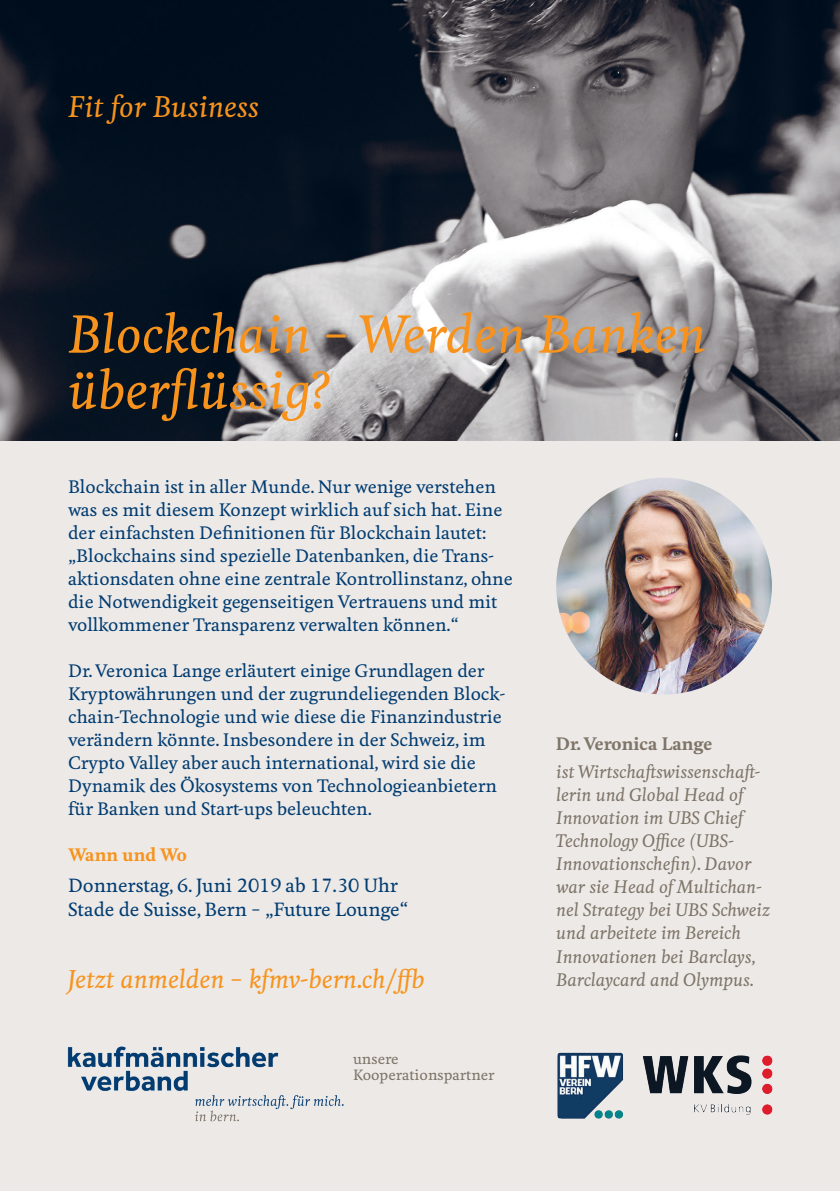
<style>
.page{position:relative;width:840px;height:1191px;background:#fff}
.page>*{position:absolute;margin:0;border:0;box-sizing:border-box;transform-origin:0 0}
.t1{font:italic 500 50px/56px "Feijoa";color:#f7931d}
.t2{font:italic 500 28px "Feijoa";color:#f7931d}
.t3{font:italic 500 24px "Feijoa";color:#f7931d}
.t4{font:500 18px/24px "Feijoa";color:#013c71}
.t5{font:500 17px/23px "Feijoa";color:#013c71}
.t6{font:italic 500 17px/23px "Feijoa";color:#7e7468}
.t7{font:700 17px "Feijoa";color:#7e7468}
.t8{font:700 17px "Feijoa";color:#f7931d}
.t9{font:500 14px/16px "Feijoa";color:#7e7468}
</style>
<div class="page">
<div style="left:0;top:360px;width:839px;height:831px;background:#ece9e7"></div>
<img style="left:0;top:0;width:839px;height:441px">
<img style="left:67px;top:1046px;width:277px;height:76px">
<img style="left:556px;top:478px;width:215px;height:216px">
<img style="left:557px;top:1052px;width:67px;height:67px">
<img style="left:642px;top:1055px;width:131px;height:60px">
<h2 class="t2" style="left:68px;top:88px;width:192px">Fit for Business</h2>
<h1 class="t1" style="left:68px;top:308px;width:639px">Blockchain – Werden Banken überflüssig?</h1>
<p class="t5" style="left:68px;top:476px;width:446px">Blockchain ist in aller Munde. Nur wenige verstehen was es mit diesem Konzept wirklich auf sich hat. Eine der einfachsten Definitionen für Blockchain lautet: „Blockchains sind spezielle Datenbanken, die Trans&shy;aktionsdaten ohne eine zentrale Kontrollinstanz, ohne die Notwendigkeit gegenseitigen Vertrauens und mit vollkommener Transparenz verwalten können.“</p>
<p class="t5" style="left:68px;top:660px;width:439px">Dr. Veronica Lange erläutert einige Grundlagen der Kryptowährungen und der zugrundeliegenden Block&shy;chain-Technologie und wie diese die Finanzindustrie verändern könnte. Insbesondere in der Schweiz, im Crypto Valley aber auch international, wird sie die Dynamik des Ökosystems von Technologieanbietern für Banken und Start-ups beleuchten.</p>
<p class="t8" style="left:68px;top:843px;width:120px">Wann und Wo</p>
<p class="t4" style="left:68px;top:874px;width:341px">Donnerstag, 6. Juni 2019 ab 17.30 Uhr<br>Stade de Suisse, Bern – „Future Lounge“</p>
<h3 class="t3" style="left:68px;top:964px;width:361px">Jetzt anmelden – kfmv-bern.ch/ffb</h3>
<p class="t9" style="left:353px;top:1051px;width:143px">unsere<br>Kooperationspartner</p>
<p class="t7" style="left:556px;top:731px;width:157px">Dr. Veronica Lange</p>
<p class="t6" style="left:556px;top:761px;width:215px">ist Wirtschaftswissenschaft&shy;lerin und Global Head of<br>Innovation im UBS Chief<br>Technology Office (UBS-<br>Innovationschefin). Davor war sie Head of Multichan&shy;nel Strategy bei UBS Schweiz und arbeitete im Bereich<br>Innovationen bei Barclays,<br>Barclaycard and Olympus.</p>
</div>
